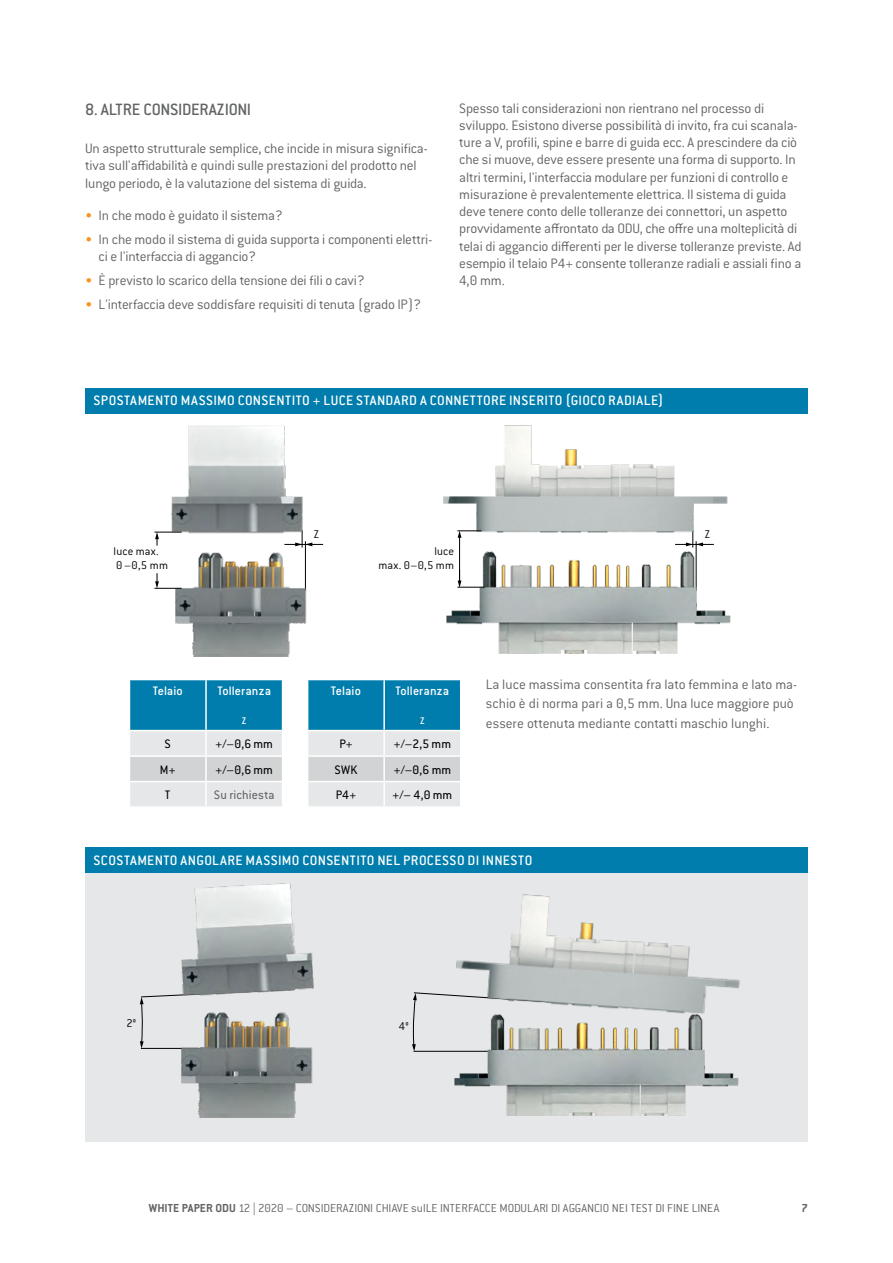
<style>
.page{position:relative;width:893px;height:1263px;background:#fff}
.page>*{position:absolute;margin:0;border:0;box-sizing:border-box;transform-origin:0 0}
.sub_2{font:500 18px "ITC Conduitfor ODU";letter-spacing:-.015em;color:#636466}
.body_copy{font:300 15px/17.2px "ITC Conduitfor ODU";letter-spacing:-.015em;color:#636466}
.t1{font:500 15px "ITC Conduitfor ODU";letter-spacing:.025em;color:#fff}
.t2{font:13.5px "ITC Conduitfor ODU";letter-spacing:.01em;color:#000}
.t3{font:500 13.5px "ITC Conduitfor ODU";letter-spacing:.005em;color:#fff}
.t4{font:13.5px "ITC Conduitfor ODU";letter-spacing:.015em;color:#636466}
.t5{font:300 12.75px "ITC Conduitfor ODU";letter-spacing:-.005em;color:#636466}
.t6{font:700 12.75px "ITC Conduitfor ODU";color:#636466}
.t7{font:300 12.3px/13.5px "ITC Conduitfor ODU";letter-spacing:.015em;color:#000;text-align:right}
.t8{font:500 10.5px "ITC Conduitfor ODU";color:#fff}
.s1{color:#f7941e}
.s2{font-weight:700}
</style>
<div class="page">
<div style="left:85px;top:847px;width:723px;height:295px;background:#e6e7e8"></div>
<div style="left:85px;top:388px;width:723px;height:25px;background:#007dac"></div>
<div style="left:85px;top:847px;width:723px;height:25px;background:#007dac"></div>
<img style="left:141px;top:872px;width:191px;height:245px">
<hr style="left:413px;top:1051px;width:154px;height:1px;background:#000">
<svg style="left:412px;top:992px;width:15px;height:59px"></svg>
<img style="left:427px;top:1025px;width:312px;height:91px">
<img style="left:427px;top:894px;width:313px;height:131px">
<svg style="left:685px;top:537px;width:18px;height:6px"></svg>
<img style="left:446px;top:543px;width:285px;height:111px">
<img style="left:416px;top:413px;width:326px;height:124px">
<img style="left:136px;top:413px;width:190px;height:243px">
<svg style="left:129px;top:680px;width:154px;height:126px;background:#8bbcce"></svg>
<svg style="left:307px;top:679px;width:154px;height:127px;background:#8bbcce"></svg>
<svg style="left:154px;top:532px;width:28px;height:14px"></svg>
<hr style="left:459px;top:536px;width:1px;height:45px;background:#000">
<svg style="left:457px;top:531px;width:24px;height:7px"></svg>
<svg style="left:154px;top:573px;width:28px;height:16px"></svg>
<svg style="left:457px;top:570px;width:28px;height:18px"></svg>
<p class="sub_2" style="left:85px;top:99px;width:168px">8. ALTRE CONSIDERAZIONI</p>
<p class="body_copy" style="left:85px;top:140px;width:344px">Un aspetto strutturale semplice, che incide in misura significa&shy;tiva sull'affidabilità e quindi sulle prestazioni del prodotto nel lungo periodo, è la valutazione del sistema di guida.</p>
<p class="body_copy" style="left:85px;top:207px;width:199px"><span class="s1">•</span> In che modo è guidato il sistema?</p>
<p class="body_copy" style="left:99px;top:231px;width:335px;text-indent:-14px"><span class="s1">•</span> In che modo il sistema di guida supporta i componenti elettri&shy;ci e l'interfaccia di aggancio?</p>
<p class="body_copy" style="left:85px;top:272px;width:281px"><span class="s1">•</span> È previsto lo scarico della tensione dei fili o cavi?</p>
<p class="body_copy" style="left:85px;top:296px;width:338px"><span class="s1">•</span> L'interfaccia deve soddisfare requisiti di tenuta (grado IP)?</p>
<p class="body_copy" style="left:459px;top:99px;width:344px">Spesso tali considerazioni non rientrano nel processo di sviluppo. Esistono diverse possibilità di invito, fra cui scanala&shy;ture a V, profili, spine e barre di guida ecc. A prescindere da ciò che si muove, deve essere presente una forma di supporto. In altri termini, l'interfaccia modulare per funzioni di controllo e misurazione è prevalentemente elettrica. Il sistema di guida deve tenere conto delle tolleranze dei connettori, un aspetto provvidamente affrontato da ODU, che offre una molteplicità di telai di aggancio differenti per le diverse tolleranze previste. Ad esempio il telaio P4+ consente tolleranze radiali e assiali fino a 4,0 mm.</p>
<p class="t1" style="left:94px;top:392px;width:572px">SPOSTAMENTO MASSIMO CONSENTITO + LUCE STANDARD A CONNETTORE INSERITO (GIOCO RADIALE)</p>
<p class="t7" style="left:114px;top:545px;width:47px">luce max.</p>
<p class="t7" style="left:116px;top:558px;width:54px">0 –0,5 mm</p>
<p class="t7" style="left:314px;top:527px;width:7px">Z</p>
<p class="t7" style="left:379px;top:545px;width:77px">luce<br>max. 0–0,5 mm</p>
<p class="t7" style="left:705px;top:527px;width:7px">Z</p>
<p class="t3" style="left:153px;top:684px;width:31px">Telaio</p>
<p class="t3" style="left:217px;top:684px;width:55px">Tolleranza</p>
<p class="t8" style="left:242px;top:715px;width:6px">Z</p>
<p class="t2" style="left:165px;top:736px;width:8px">S</p>
<p class="t2" style="left:216px;top:736px;width:59px">+/–0,6 mm</p>
<p class="t2" style="left:160px;top:762px;width:17px">M+</p>
<p class="t2" style="left:216px;top:762px;width:59px">+/–0,6 mm</p>
<p class="t2" style="left:165px;top:787px;width:6px">T</p>
<p class="t4" style="left:214px;top:787px;width:62px">Su richiesta</p>
<p class="t3" style="left:331px;top:684px;width:31px">Telaio</p>
<p class="t3" style="left:396px;top:684px;width:55px">Tolleranza</p>
<p class="t8" style="left:420px;top:715px;width:6px">Z</p>
<p class="t2" style="left:339px;top:736px;width:15px">P+</p>
<p class="t2" style="left:394px;top:736px;width:59px">+/–2,5 mm</p>
<p class="t2" style="left:334px;top:762px;width:25px">SWK</p>
<p class="t2" style="left:394px;top:762px;width:59px">+/–0,6 mm</p>
<p class="t2" style="left:336px;top:787px;width:22px">P4+</p>
<p class="t2" style="left:393px;top:787px;width:61px">+/– 4,0 mm</p>
<p class="body_copy" style="left:486px;top:674px;width:313px;line-height:19.5px">La luce massima consentita fra lato femmina e lato ma&shy;schio è di norma pari a 0,5 mm. Una luce maggiore può essere ottenuta mediante contatti maschio lunghi.</p>
<p class="t1" style="left:94px;top:851px;width:440px">SCOSTAMENTO ANGOLARE MASSIMO CONSENTITO NEL PROCESSO DI INNESTO</p>
<p class="t7" style="left:126px;top:1016px;width:11px">2°</p>
<p class="t7" style="left:399px;top:1019px;width:11px">4°</p>
<p class="t5" style="left:149px;top:1201px;width:572px"><span class="s2">WHITE PAPER ODU</span> 12 | 2020 – CONSIDERAZIONI CHIAVE sulLE INTERFACCE MODULARI DI AGGANCIO NEI TEST DI FINE LINEA</p>
<p class="t6" style="left:802px;top:1201px;width:8px">7</p>
</div>
